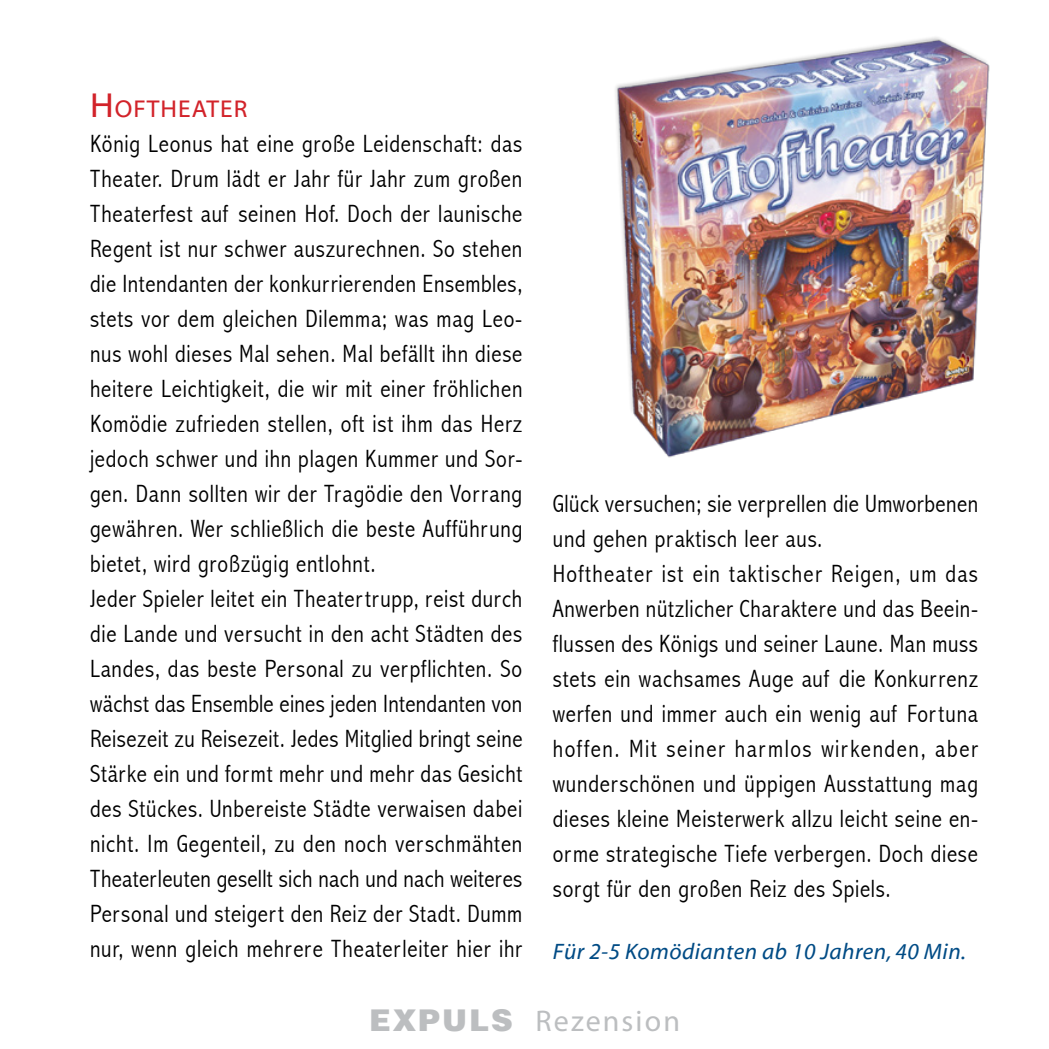
<style>
.page{position:relative;width:1049px;height:1049px;background:#fff}
.page>*{position:absolute;margin:0;border:0;box-sizing:border-box;transform-origin:0 0}
.t1{font:30px "Myriad Pro";letter-spacing:.07em;color:#bcbec0}
.t2{font:300 condensed 25px/35px "Abadi";letter-spacing:.03em;color:#000}
.t3{font:24.5px "Myriad Web";letter-spacing:.045em;color:#d2232a}
.t4{font:22.5px "Myriad It Web";letter-spacing:.02em;color:#004b85}
.s1{font-size:35px}
.s2{font-family:"Switzerland Black Plain"}
</style>
<div class="page">
<img style="left:615px;top:37px;width:375px;height:421px">
<p class="t3" style="left:90px;top:96px;width:159px"><span class="s1">H</span>OFTHEATER</p>
<p class="t2" style="left:90px;top:126px;width:434px">König Leonus hat eine große Leidenschaft: das Theater. Drum lädt er Jahr für Jahr zum großen Theaterfest auf seinen Hof. Doch der launische Regent ist nur schwer auszurechnen. So stehen die Intendanten der konkurrierenden Ensembles, stets vor dem gleichen Dilemma; was mag Leo&shy;nus wohl dieses Mal sehen. Mal befällt ihn diese heitere Leichtigkeit, die wir mit einer fröhlichen Komödie zufrieden stellen, oft ist ihm das Herz jedoch schwer und ihn plagen Kummer und Sor&shy;gen. Dann sollten wir der Tragödie den Vorrang gewähren. Wer schließlich die beste Aufführung bietet, wird großzügig entlohnt.<br>Jeder Spieler leitet ein Theatertrupp, reist durch die Lande und versucht in den acht Städten des Landes, das beste Personal zu verpflichten. So wächst das Ensemble eines jeden Intendanten von Reisezeit zu Reisezeit. Jedes Mitglied bringt seine Stärke ein und formt mehr und mehr das Gesicht des Stückes. Unbereiste Städte verwaisen dabei nicht. Im Gegenteil, zu den noch verschmähten Theaterleuten gesellt sich nach und nach weiteres Personal und steigert den Reiz der Stadt. Dumm nur, wenn gleich mehrere Theaterleiter hier ihr</p>
<p class="t2" style="left:553px;top:486px;width:427px">Glück versuchen; sie verprellen die Umworbenen und gehen praktisch leer aus.<br>Hoftheater ist ein taktischer Reigen, um das Anwerben nützlicher Charaktere und das Beein&shy;flussen des Königs und seiner Laune. Man muss stets ein wachsames Auge auf die Konkurrenz werfen und immer auch ein wenig auf Fortuna hoffen. Mit seiner harmlos wirkenden, aber wunderschönen und üppigen Ausstattung mag dieses kleine Meisterwerk allzu leicht seine en&shy;orme strategische Tiefe verbergen. Doch diese sorgt für den großen Reiz des Spiels.</p>
<p class="t4" style="left:553px;top:939px;width:415px">Für 2-5 Komödianten ab 10 Jahren, 40 Min.</p>
<p class="t1" style="left:369px;top:1002px;width:312px"><span class="s2">EXPULS</span> Rezension</p>
</div>
